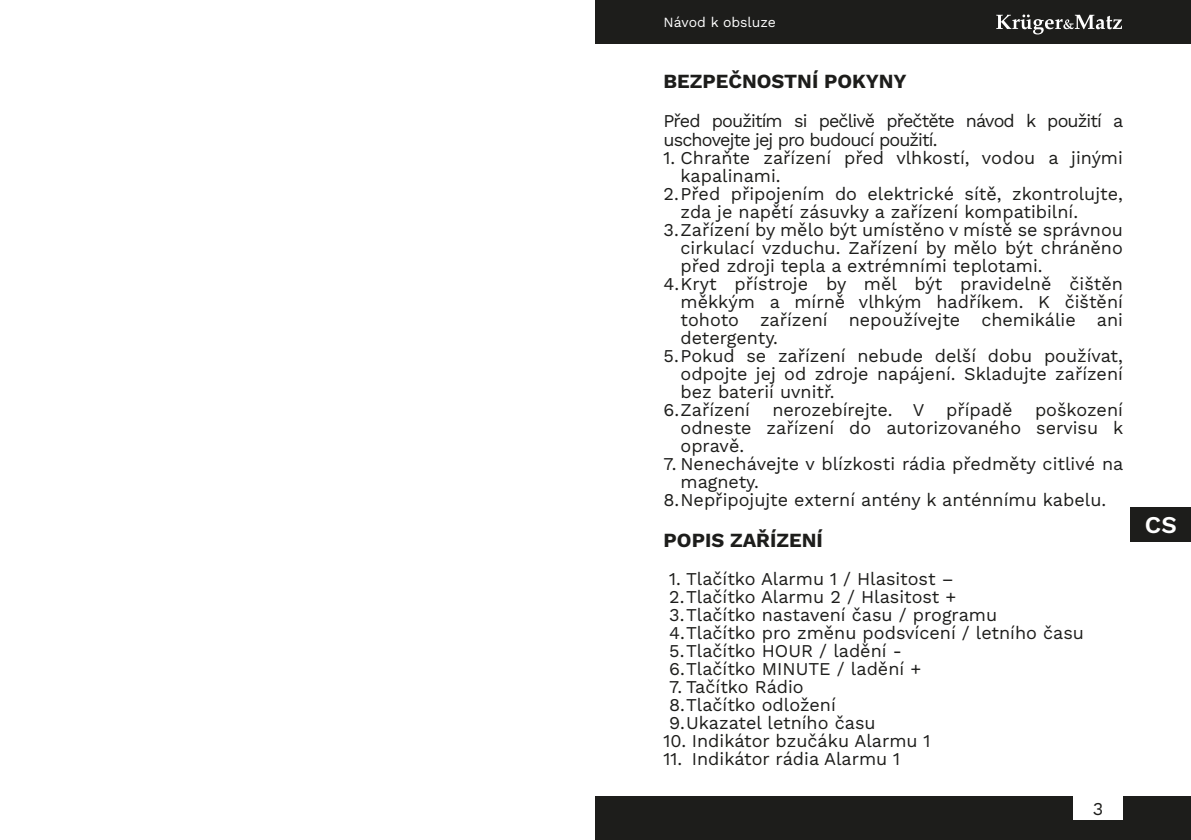
<style>
.page{position:relative;width:1191px;height:840px;background:#fff}
.page>*{position:absolute;margin:0;border:0;box-sizing:border-box;transform-origin:0 0}
.t1{font:600 24px "Work Sans";color:#fff}
.t2{font:700 20px "Work Sans";color:#1d1d1b}
.t3{font:18px/18px "Work Sans";color:#1d1d1b}
.t4{font:18px/18.8px "Work Sans";letter-spacing:-.05em;color:#1d1d1b}
.t5{font:14px "Work Sans";color:#fff}
</style>
<div class="page">
<div style="left:595px;top:795px;width:596px;height:44px;background:#1d1d1b"></div>
<div style="left:595px;top:0;width:596px;height:44px;background:#1d1d1b"></div>
<svg style="left:996px;top:15px;width:126px;height:19px"></svg>
<div style="left:1130px;top:506px;width:61px;height:35px;background:#1d1d1b"></div>
<div style="left:1073px;top:795px;width:50px;height:24px;background:#fff"></div>
<p class="t5" style="left:663px;top:14px;width:114px">Návod k obsluze</p>
<p class="t2" style="left:663px;top:69px;width:245px">BEZPEČNOSTNÍ POKYNY</p>
<p class="t4" style="left:663px;top:111px;width:461px">Před použitím si pečlivě přečtěte návod k použití a uschovejte jej pro budoucí použití.</p>
<p class="t3" style="left:663px;top:148px;width:461px">1. Chraňte zařízení před vlhkostí, vodou a jinými</p>
<p class="t3" style="left:680px;top:166px;width:102px">kapalinami.</p>
<p class="t3" style="left:663px;top:184px;width:461px">2.Před připojením do elektrické sítě, zkontrolujte,</p>
<p class="t3" style="left:680px;top:202px;width:399px">zda je napětí zásuvky a zařízení kompatibilní.</p>
<p class="t3" style="left:663px;top:220px;width:461px">3.Zařízení by mělo být umístěno v místě se správnou</p>
<p class="t3" style="left:680px;top:238px;width:444px">cirkulací vzduchu. Zařízení by mělo být chráněno</p>
<p class="t3" style="left:680px;top:256px;width:363px">před zdroji tepla a extrémními teplotami.</p>
<p class="t3" style="left:663px;top:274px;width:461px">4.Kryt přístroje by měl být pravidelně čištěn</p>
<p class="t3" style="left:680px;top:292px;width:444px">měkkým a mírně vlhkým hadříkem. K čištění</p>
<p class="t3" style="left:680px;top:310px;width:444px">tohoto zařízení nepoužívejte chemikálie ani</p>
<p class="t3" style="left:680px;top:328px;width:99px">detergenty.</p>
<p class="t3" style="left:663px;top:346px;width:461px">5.Pokud se zařízení nebude delší dobu používat,</p>
<p class="t3" style="left:680px;top:364px;width:444px">odpojte jej od zdroje napájení. Skladujte zařízení</p>
<p class="t3" style="left:680px;top:382px;width:156px">bez baterií uvnitř.</p>
<p class="t3" style="left:663px;top:400px;width:461px">6.Zařízení nerozebírejte. V případě poškození</p>
<p class="t3" style="left:680px;top:418px;width:444px">odneste zařízení do autorizovaného servisu k</p>
<p class="t3" style="left:680px;top:436px;width:65px">opravě.</p>
<p class="t3" style="left:663px;top:454px;width:461px">7. Nenechávejte v blízkosti rádia předměty citlivé na</p>
<p class="t3" style="left:680px;top:472px;width:80px">magnety.</p>
<p class="t3" style="left:663px;top:490px;width:444px">8.Nepřipojujte externí antény k anténnímu kabelu.</p>
<p class="t2" style="left:663px;top:528px;width:161px">POPIS ZAŘÍZENÍ</p>
<p class="t3" style="left:669px;top:569px;width:416px">1. Tlačítko Alarmu 1 / Hlasitost –<br>2.Tlačítko Alarmu 2 / Hlasitost +<br>3.Tlačítko nastavení času / programu 4.Tlačítko pro změnu podsvícení / letního času 5.Tlačítko HOUR / ladění -<br>6.Tlačítko MINUTE / ladění +</p>
<p class="t3" style="left:669px;top:677px;width:208px">7. Tačítko Rádio<br>8.Tlačítko odložení<br>9.Ukazatel letního času</p>
<p class="t3" style="left:663px;top:731px;width:268px">10. Indikátor bzučáku Alarmu 1</p>
<p class="t3" style="left:663px;top:749px;width:238px">11. Indikátor rádia Alarmu 1</p>
<p class="t3" style="left:1092px;top:798px;width:12px">3</p>
<h1 class="t1" style="left:1145px;top:510px;width:33px">CS</h1>
</div>
